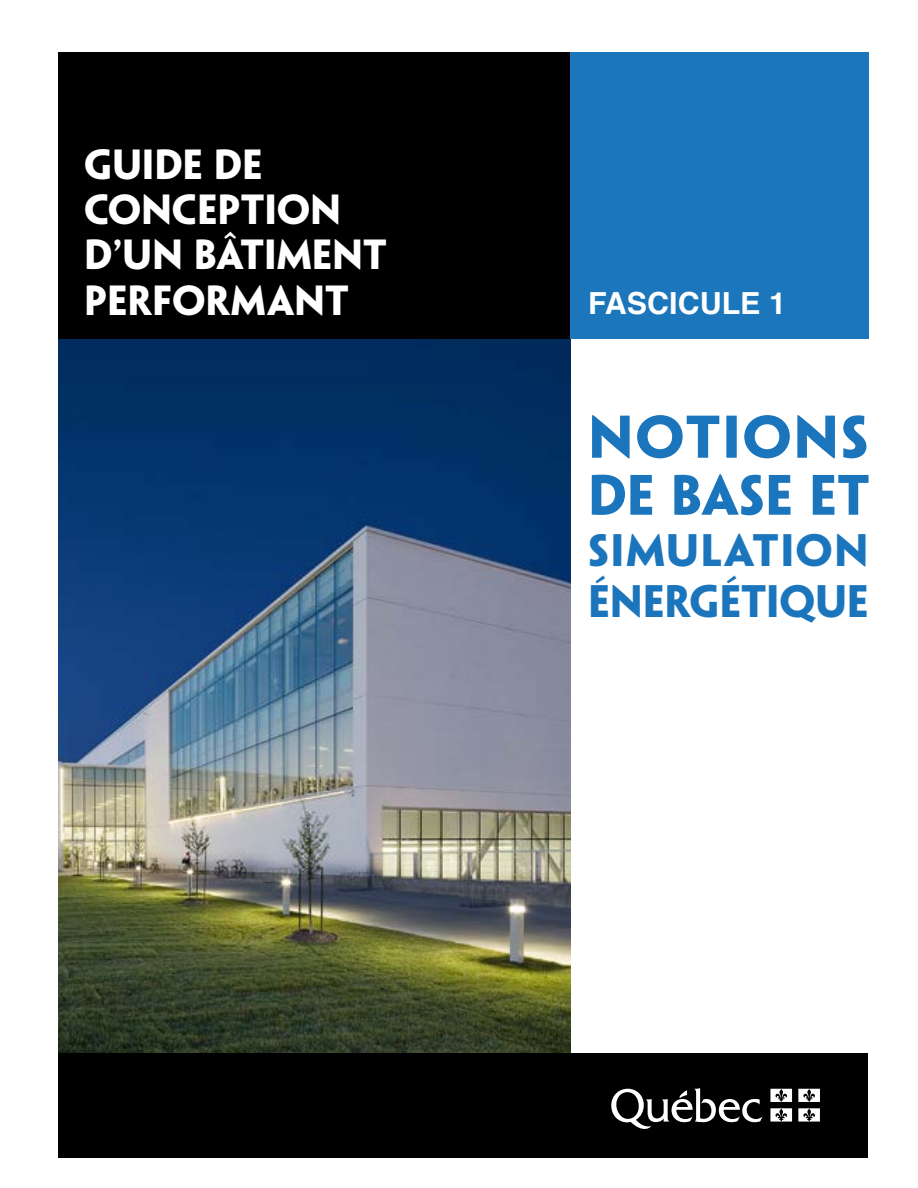
<style>
.page{position:relative;width:918px;height:1188px;background:#fff}
.page>*{position:absolute;margin:0;border:0;box-sizing:border-box;transform-origin:0 0}
.t1{font:700 54px "Penumbra Sans Std";letter-spacing:.03em;color:#1b75bc}
.t2{font:700 51px "Penumbra Sans Std";letter-spacing:.005em;color:#1b75bc}
.t3{font:700 40.8px/51px "Penumbra Sans Std";letter-spacing:-.005em;color:#1b75bc}
.t4{font:700 37.8px/45.3px "Penumbra Sans Std";color:#fff}
.t5{font:700 30.45px "Helvetica";color:#fff}
</style>
<div class="page">
<img style="left:58px;top:338px;width:512px;height:715px">
<div style="left:570px;top:52px;width:298px;height:286px;background:#1c76bc"></div>
<div style="left:58px;top:52px;width:512px;height:286px;background:#000"></div>
<div style="left:58px;top:1053px;width:810px;height:105px;background:#000"></div>
<svg style="left:611px;top:1088px;width:152px;height:41px"></svg>
<svg style="left:770px;top:1089px;width:22px;height:13px"></svg>
<svg style="left:798px;top:1089px;width:22px;height:13px"></svg>
<svg style="left:770px;top:1108px;width:22px;height:14px"></svg>
<svg style="left:798px;top:1108px;width:22px;height:14px"></svg>
<h1 class="t4" style="left:84px;top:141px;width:304px">GUIDE DE<br>CONCEPTION<br>D’UN BÂTIMENT<br>PERFORMANT</h1>
<h2 class="t5" style="left:588px;top:279px;width:199px">FASCICULE 1</h2>
<h1 class="t1" style="left:588px;top:403px;width:282px">NOTIONS</h1>
<h1 class="t2" style="left:588px;top:463px;width:283px">DE BASE ET</h1>
<h1 class="t3" style="left:588px;top:525px;width:282px">SIMULATION<br>ÉNERGÉTIQUE</h1>
</div>
